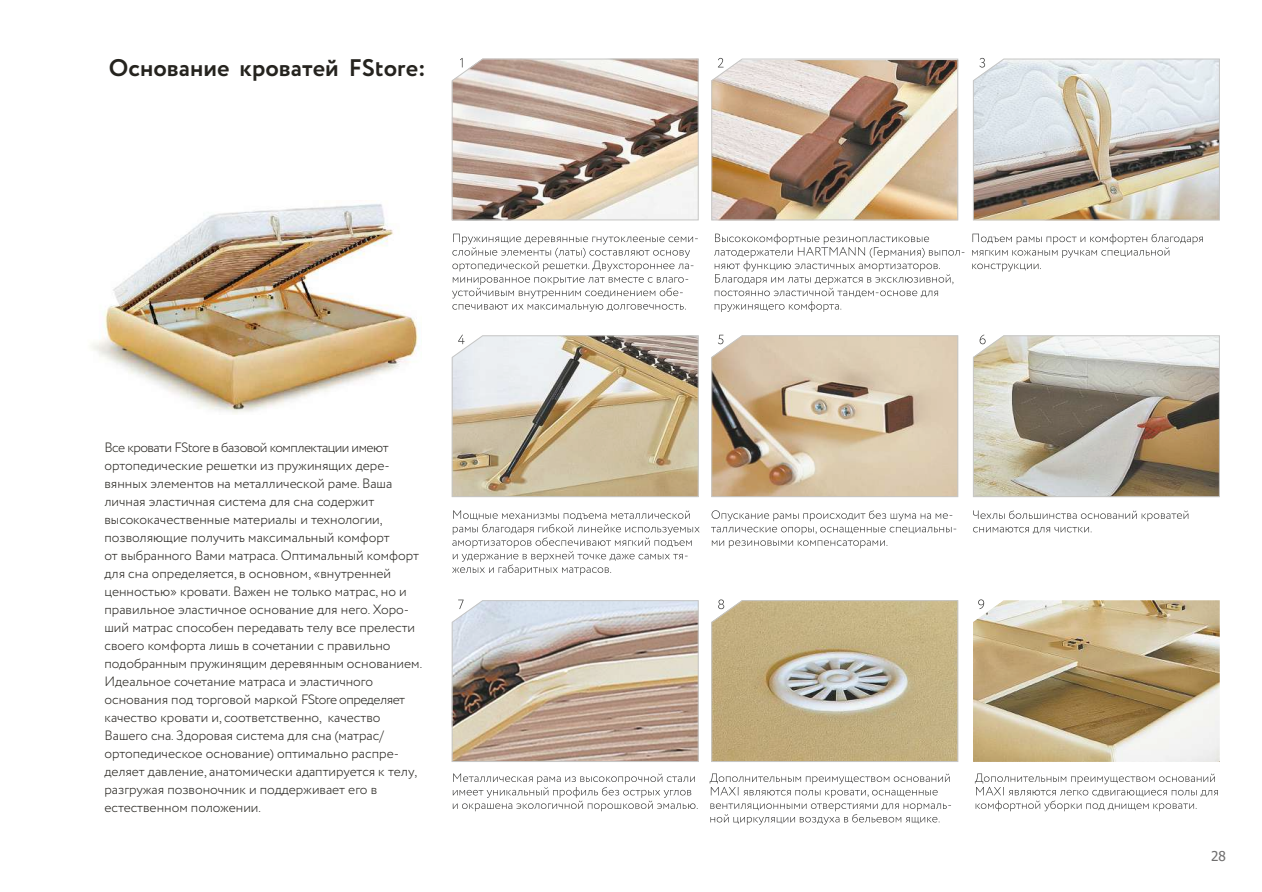
<style>
.page{position:relative;width:1262px;height:892px;background:#fff}
.page>*{position:absolute;margin:0;border:0;box-sizing:border-box;transform-origin:0 0}
.t1{font:700 24px "Circe";color:#25231e}
.t2{font:300 13.5px/18px "Circe";color:#25231e}
.t3{font:13.5px "Tahoma";color:#706f6f}
</style>
<div class="page">
<svg style="left:714px;top:234px;width:250px;height:78px"></svg>
<svg style="left:711px;top:527px;width:245px;height:21px"></svg>
<svg style="left:711px;top:510px;width:241px;height:11px"></svg>
<svg style="left:709px;top:773px;width:241px;height:52px"></svg>
<svg style="left:452px;top:304px;width:232px;height:8px"></svg>
<svg style="left:452px;top:277px;width:236px;height:21px"></svg>
<svg style="left:452px;top:234px;width:245px;height:37px"></svg>
<svg style="left:452px;top:510px;width:247px;height:65px"></svg>
<svg style="left:452px;top:773px;width:245px;height:38px"></svg>
<svg style="left:972px;top:233px;width:230px;height:38px"></svg>
<svg style="left:974px;top:773px;width:243px;height:38px"></svg>
<svg style="left:452px;top:58px;width:247px;height:163px;background:#c6b6aa"></svg>
<svg style="left:452px;top:335px;width:247px;height:162px;background:#c7baa2"></svg>
<img style="left:452px;top:599px;width:247px;height:163px">
<img style="left:711px;top:58px;width:247px;height:163px">
<svg style="left:711px;top:335px;width:247px;height:162px;background:#cdb99e"></svg>
<svg style="left:711px;top:599px;width:247px;height:163px;background:#c2b28c"></svg>
<img style="left:973px;top:58px;width:246px;height:163px">
<svg style="left:973px;top:335px;width:246px;height:162px;background:#b1aa9b"></svg>
<img style="left:973px;top:600px;width:246px;height:162px">
<img style="left:91px;top:204px;width:328px;height:210px">
<svg style="left:978px;top:599px;width:6px;height:10px"></svg>
<svg style="left:973px;top:527px;width:118px;height:7px"></svg>
<svg style="left:973px;top:510px;width:215px;height:11px"></svg>
<h1 class="t1" style="left:109px;top:52px;width:318px">Основание кроватей FStore:</h1>
<p class="t2" style="left:104px;top:439px;width:319px">Все кровати FStore в базовой комплектации имеют ортопедические решетки из пружинящих дере&shy;вянных элементов на металлической раме. Ваша личная эластичная система для сна содержит высококачественные материалы и технологии, позволяющие получить максимальный комфорт<br>от выбранного Вами матраса. Оптимальный комфорт для сна определяется, в основном, «внутренней ценностью» кровати. Важен не только матрас, но и правильное эластичное основание для него. Хоро&shy;ший матрас способен передавать телу все прелести своего комфорта лишь в сочетании с правильно подобранным пружинящим деревянным основанием.<br>Идеальное сочетание матраса и эластичного основания под торговой маркой FStore определяет качество кровати и, соответственно, качество Вашего сна. Здоровая система для сна (матрас/ ортопедическое основание) оптимально распре&shy;деляет давление, анатомически адаптируется к телу, разгружая позвоночник и поддерживает его в естественном положении.</p>
<p class="t3" style="left:1210px;top:847px;width:16px">28</p>
</div>
